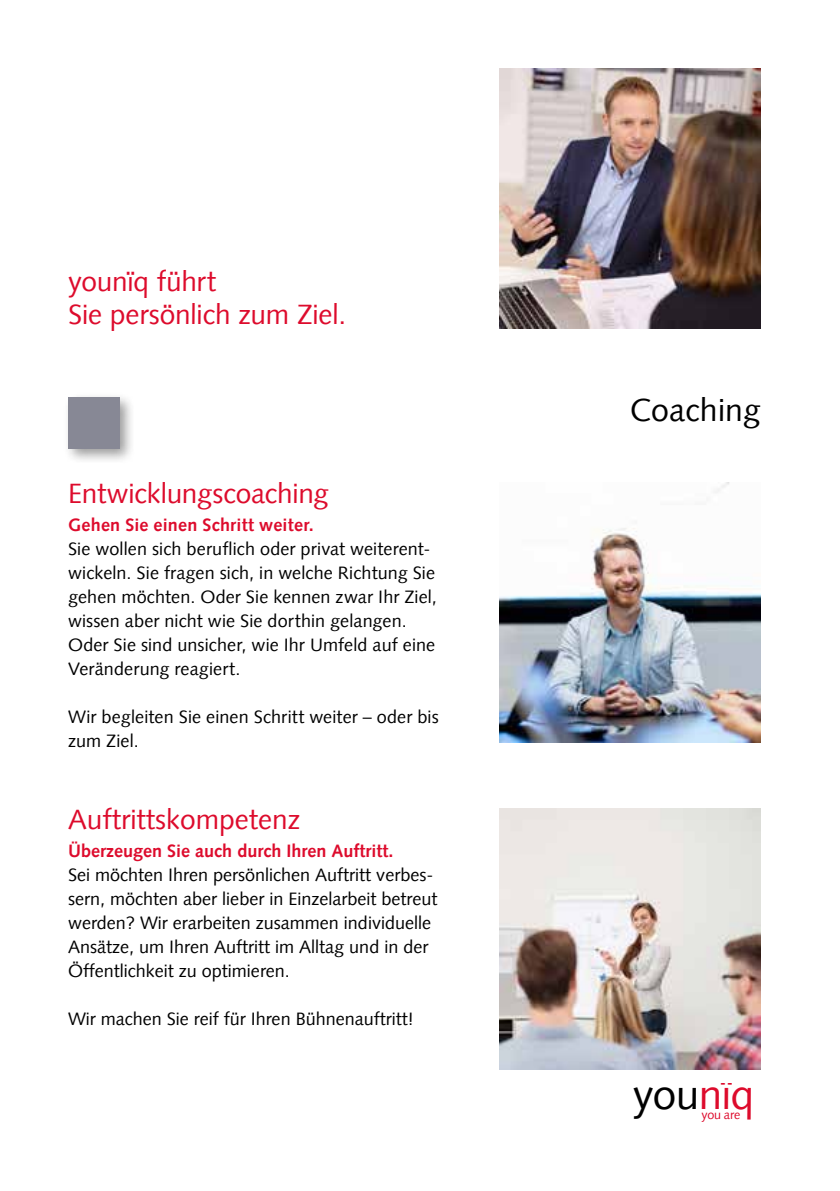
<style>
.page{position:relative;width:840px;height:1191px;background:#fff}
.page>*{position:absolute;margin:0;border:0;box-sizing:border-box;transform-origin:0 0}
.t1{font:42.2px "Syntax LT";letter-spacing:-.01em;color:#000}
.t2{font:32px "Syntax LT";letter-spacing:.005em;color:#000}
.t3{font:28px/33.6px "Syntax LT";letter-spacing:-.005em;color:#dd0b2c}
.t4{font:18px/24px "Syntax LT";color:#000}
.t5{font:700 18px "Syntax LT";color:#dd0b2c}
.t6{font:12.4px "Syntax LT";letter-spacing:-.015em;color:#dd0b2c}
.s1{color:#dd0b2c}
</style>
<div class="page">
<div style="left:63px;top:392px;width:72px;height:72px;background:#000;opacity:.4"></div>
<div style="left:68px;top:397px;width:51px;height:51px;background:#878895"></div>
<img style="left:499px;top:68px;width:261px;height:261px">
<img style="left:499px;top:482px;width:261px;height:261px">
<img style="left:499px;top:808px;width:261px;height:261px">
<h3 class="t3" style="left:68px;top:264px;width:279px">younïq führt<br>Sie persönlich zum Ziel.</h3>
<h3 class="t3" style="left:68px;top:477px;width:262px">Entwicklungscoaching</h3>
<p class="t5" style="left:68px;top:514px;width:247px">Gehen Sie einen Schritt weiter.</p>
<p class="t4" style="left:68px;top:537px;width:370px">Sie wollen sich beruflich oder privat weiterent&shy;wickeln. Sie fragen sich, in welche Richtung Sie gehen möchten. Oder Sie kennen zwar Ihr Ziel, wissen aber nicht wie Sie dorthin gelangen.<br>Oder Sie sind unsicher, wie Ihr Umfeld auf eine Veränderung reagiert.</p>
<p class="t4" style="left:68px;top:705px;width:372px">Wir begleiten Sie einen Schritt weiter – oder bis zum Ziel.</p>
<h3 class="t3" style="left:68px;top:802px;width:233px">Auftrittskompetenz</h3>
<p class="t5" style="left:68px;top:840px;width:327px">Überzeugen Sie auch durch Ihren Auftritt.</p>
<p class="t4" style="left:68px;top:862px;width:370px">Sei möchten Ihren persönlichen Auftritt verbes&shy;sern, möchten aber lieber in Einzelarbeit betreut werden? Wir erarbeiten zusammen individuelle Ansätze, um Ihren Auftritt im Alltag und in der Öffentlichkeit zu optimieren.</p>
<p class="t4" style="left:68px;top:1006px;width:347px">Wir machen Sie reif für Ihren Bühnenauftritt!</p>
<h2 class="t2" style="left:629px;top:391px;width:132px">Coaching</h2>
<h1 class="t1" style="left:632px;top:1069px;width:123px">you<span class="s1">nïq</span></h1>
<p class="t6" style="left:701px;top:1107px;width:40px">you are</p>
</div>
